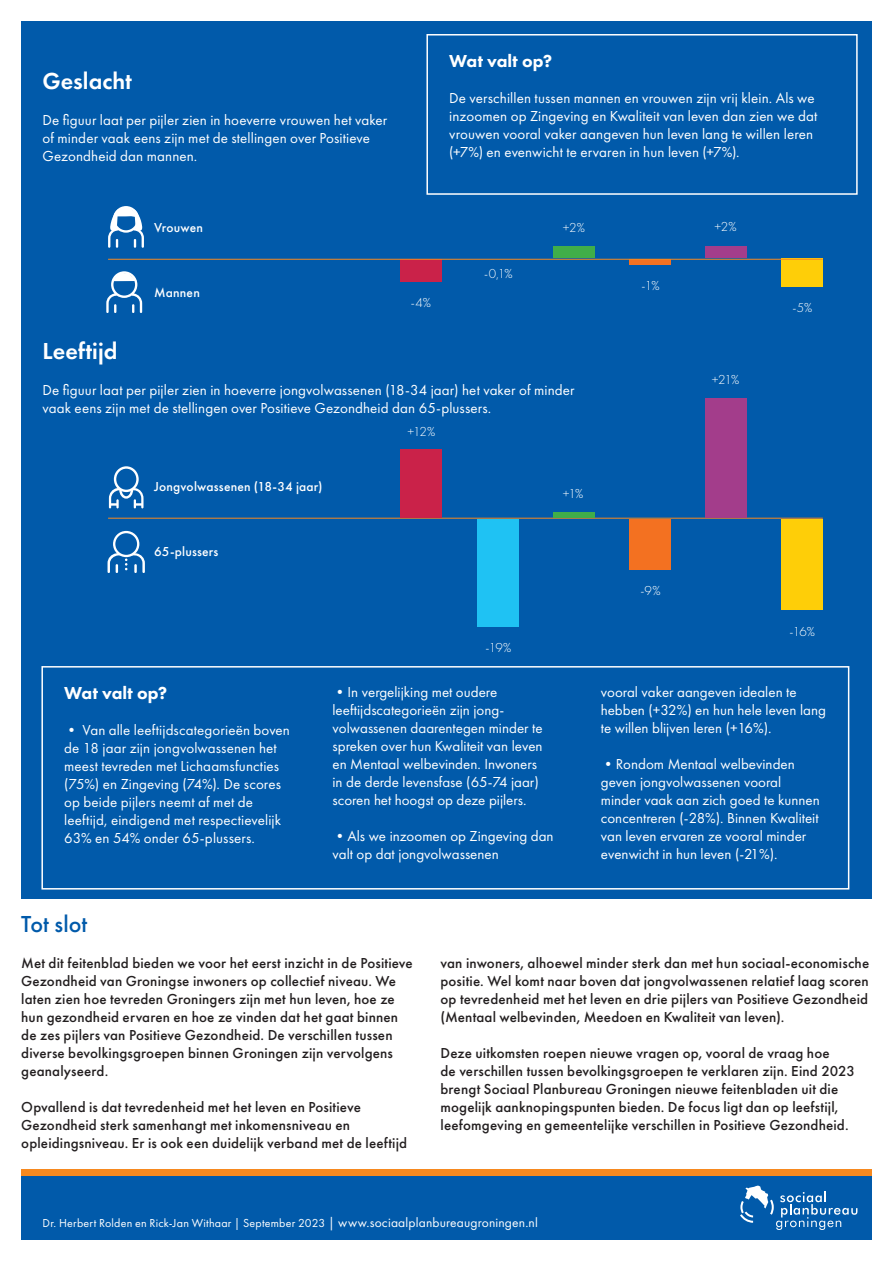
<style>
.page{position:relative;width:893px;height:1263px;background:#fff}
.page>*{position:absolute;margin:0;border:0;box-sizing:border-box;transform-origin:0 0}
.t1{font:756px "Chartwell Bars Vertical";color:#40ae49;scale:.71 1}
.t2{font:600 24px "Futura PT";color:#fff}
.t3{font:500 24px "Futura PT";color:#015aaa}
.t4{font:800 18px "Futura PT";letter-spacing:.005em;color:#fff}
.t5{font:15px/18px "Futura PT";color:#fff}
.t6{font:500 15px/18px "Futura PT";letter-spacing:.01em;color:#231f20}
.t7{font:500 13.5px "Futura PT";letter-spacing:.015em;color:#fff}
.t8{font:300 13.5px "Futura PT";letter-spacing:-.06em;color:#fff}
.t9{font:12px "Futura PT";letter-spacing:.015em;color:#fff}
.s1{color:#a33d8b}
.s2{font-size:13.5px}
</style>
<div class="page">
<div style="left:21px;top:1175px;width:851px;height:64px;background:#015aaa"></div>
<div style="left:21px;top:1169px;width:851px;height:6px;background:#f6891f"></div>
<svg style="left:740px;top:1185px;width:117px;height:45px"></svg>
<div style="left:21px;top:21px;width:851px;height:878px;background:#015aaa"></div>
<div style="left:426px;top:34px;width:432px;height:161px;border:2px solid #fff"></div>
<div style="left:41px;top:666px;width:808px;height:223px;border:2px solid #fff"></div>
<svg style="left:108px;top:206px;width:36px;height:42px"></svg>
<svg style="left:106px;top:271px;width:36px;height:42px"></svg>
<hr style="left:108px;top:259px;width:715px;height:1px;background:#f6891f">
<hr style="left:108px;top:518px;width:715px;height:1px;background:#f6891f">
<svg style="left:109px;top:487px;width:35px;height:21px"></svg>
<svg style="left:115px;top:467px;width:22px;height:24px"></svg>
<div style="left:114px;top:466px;width:25px;height:26px;border:2px solid #fff;border-radius:50%"></div>
<div style="left:113px;top:531px;width:26px;height:26px;border:2px solid #fff;border-radius:50%"></div>
<svg style="left:108px;top:552px;width:37px;height:21px"></svg>
<svg style="left:401px;top:259px;width:422px;height:1px"></svg>
<svg style="left:401px;top:517px;width:422px;height:2px"></svg>
<p class="t2" style="left:43px;top:66px;width:91px">Geslacht</p>
<p class="t5" style="left:43px;top:111px;width:346px">De figuur laat per pijler zien in hoeverre vrouwen het vaker of minder vaak eens zijn met de stellingen over Positieve<br>Gezondheid dan mannen.</p>
<p class="t4" style="left:449px;top:50px;width:105px">Wat valt op?</p>
<p class="t5" style="left:449px;top:89px;width:370px">De verschillen tussen mannen en vrouwen zijn vrij klein. Als we inzoomen op Zingeving en Kwaliteit van leven dan zien we dat vrouwen vooral vaker aangeven hun leven lang te willen leren (+7%) en evenwicht te ervaren in hun leven (+7%).</p>
<p class="t7" style="left:154px;top:219px;width:50px">Vrouwen</p>
<p class="t7" style="left:154px;top:284px;width:47px">Mannen</p>
<p class="t8" style="left:411px;top:295px;width:22px">-4%</p>
<p class="t8" style="left:484px;top:266px;width:30px">-0,1%</p>
<p class="t8" style="left:563px;top:219px;width:24px">+2%</p>
<p class="t8" style="left:715px;top:219px;width:24px">+2%</p>
<p class="t1" style="left:525px;top:-466px;width:354px">2<span class="s1">2</span></p>
<p class="t8" style="left:641px;top:277px;width:20px">-1%</p>
<p class="t8" style="left:792px;top:299px;width:21px">-5%</p>
<p class="t2" style="left:43px;top:336px;width:76px">Leeftijd</p>
<p class="t5" style="left:43px;top:381px;width:534px">De figuur laat per pijler zien in hoeverre jongvolwassenen (18-34 jaar) het vaker of minder vaak eens zijn met de stellingen over Positieve Gezondheid dan 65-plussers.</p>
<p class="t8" style="left:712px;top:372px;width:29px">+21%</p>
<p class="t1" style="left:525px;top:-206px;width:354px">1<span class="s1">2</span></p>
<p class="t8" style="left:407px;top:423px;width:29px">+12%</p>
<p class="t7" style="left:154px;top:478px;width:170px">Jongvolwassenen (18-34 jaar)</p>
<p class="t8" style="left:563px;top:486px;width:22px">+1%</p>
<p class="t7" style="left:154px;top:543px;width:66px">65-plussers</p>
<p class="t4" style="left:64px;top:682px;width:105px">Wat valt op?</p>
<p class="t5" style="left:64px;top:721px;width:227px">• Van alle leeftijdscategorieën boven de 18 jaar zijn jongvolwassenen het meest tevreden met Lichaamsfuncties (75%) en Zingeving (74%). De scores op beide pijlers neemt af met de leeftijd, eindigend met respectievelijk 63% en 54% onder 65-plussers.</p>
<p class="t8" style="left:485px;top:639px;width:27px">-19%</p>
<p class="t5" style="left:333px;top:683px;width:212px">•In vergelijking met oudere leeftijdscategorieën zijn jong&shy;volwassenen daarentegen minder te spreken over hun Kwaliteit van leven en Mentaal welbevinden. Inwoners in de derde levensfase (65-74 jaar) scoren het hoogst op deze pijlers.</p>
<p class="t5" style="left:333px;top:827px;width:223px">•Als we inzoomen op Zingeving dan valt op dat jongvolwassenen</p>
<p class="t8" style="left:640px;top:583px;width:22px">-9%</p>
<p class="t8" style="left:789px;top:624px;width:27px">-16%</p>
<p class="t5" style="left:601px;top:683px;width:227px">vooral vaker aangeven idealen te hebben (+32%) en hun hele leven lang te willen blijven leren (+16%).</p>
<p class="t5" style="left:601px;top:755px;width:220px">•Rondom Mentaal welbevinden geven jongvolwassenen vooral minder vaak aan zich goed te kunnen concentreren (-28%). Binnen Kwaliteit van leven ervaren ze vooral minder evenwicht in hun leven (-21%).</p>
<p class="t3" style="left:21px;top:909px;width:67px">Tot slot</p>
<p class="t6" style="left:21px;top:954px;width:393px">Met dit feitenblad bieden we voor het eerst inzicht in de Positieve Gezondheid van Groningse inwoners op collectief niveau. We laten zien hoe tevreden Groningers zijn met hun leven, hoe ze hun gezondheid ervaren en hoe ze vinden dat het gaat binnen de zes pijlers van Positieve Gezondheid. De verschillen tussen diverse bevolkingsgroepen binnen Groningen zijn vervolgens geanalyseerd.</p>
<p class="t6" style="left:21px;top:1098px;width:387px">Opvallend is dat tevredenheid met het leven en Positieve<br>Gezondheid sterk samenhangt met inkomensniveau en opleidingsniveau. Er is ook een duidelijk verband met de leeftijd</p>
<p class="t6" style="left:441px;top:954px;width:430px;text-align:justify">van inwoners, alhoewel minder sterk dan met hun sociaal-economische positie. Wel komt naar boven dat jongvolwassenen relatief laag scoren op tevredenheid met het leven en drie pijlers van Positieve Gezondheid (Mentaal welbevinden, Meedoen en Kwaliteit van leven).</p>
<p class="t6" style="left:441px;top:1044px;width:391px">Deze uitkomsten roepen nieuwe vragen op, vooral de vraag hoe</p>
<p class="t6" style="left:441px;top:1062px;width:416px">de verschillen tussen bevolkingsgroepen te verklaren zijn. Eind 2023 brengt Sociaal Planbureau Groningen nieuwe feitenbladen uit die mogelijk aanknopingspunten bieden. De focus ligt dan op leefstijl, leefomgeving en gemeentelijke verschillen in Positieve Gezondheid.</p>
<p class="t9" style="left:43px;top:1215px;width:497px">Dr. Herbert Rolden en Rick-Jan Withaar | September 2023 <span class="s2">| www.sociaalplanbureaugroningen.nl</span></p>
</div>
